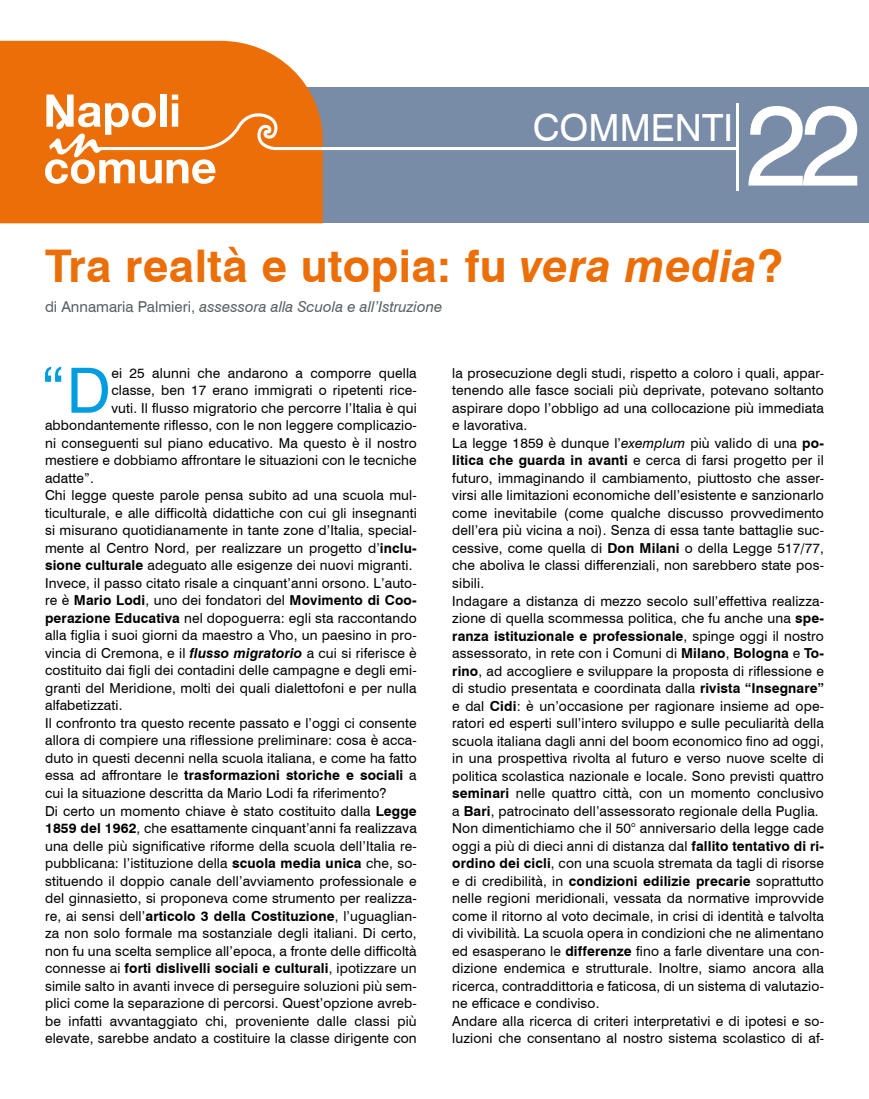
<style>
.page{position:relative;width:869px;height:1099px;background:#fff}
.page>*{position:absolute;margin:0;border:0;box-sizing:border-box;transform-origin:0 0}
.t1{font:113.75px "Swiss 721 BT";color:#fff}
.t2{font:62.38px "Swiss 721 BT";color:#009ee0}
.t3{font:700 45px "Swiss 721 BT";color:#eb6e08}
.t4{font:37.5px "Swiss 721 BT";color:#fff}
.t5{font:italic 15px "Swiss 721 BT";color:#576065}
.t6{font:13.75px/17.5px "Swiss 721 BT";letter-spacing:.01em;color:#000}
.t7{font:700 13.75px "Swiss 721 BT";letter-spacing:.01em;color:#000}
.s1{font-style:italic}
.s2{font-style:normal}
.s3{font-weight:700}
.s4{font-weight:400}
.s5{font-weight:700;font-style:italic}
</style>
<div class="page">
<div style="left:0;top:87px;width:868px;height:136px;background:#788ba7"></div>
<div style="left:0;top:41px;width:322px;height:182px;background:#eb6e08"></div>
<hr style="left:735px;top:104px;width:3px;height:87px;background:#fff">
<svg style="left:45px;top:94px;width:694px;height:90px"></svg>
<h3 class="t4" style="left:532px;top:105px;width:26px">commenti</h3>
<h1 class="t1" style="left:744px;top:76px;width:118px">22</h1>
<h3 class="t3" style="left:45px;top:239px;width:739px">Tra realtà e utopia: fu <span class="s1">vera media</span>?</h3>
<p class="t5" style="left:45px;top:298px;width:398px"><span class="s2">di Annamaria Palmieri,</span> assessora alla Scuola e all’Istruzione</p>
<h2 class="t2" style="left:40px;top:352px;width:72px">“D</h2>
<p class="t6" style="left:111px;top:364px;width:307px">ei 25 alunni che andarono a comporre quella</p>
<p class="t6" style="left:111px;top:381px;width:307px">classe, ben 17 erano immigrati o ripetenti rice-</p>
<p class="t6" style="left:111px;top:399px;width:306px">vuti. Il flusso migratorio che percorre l’Italia è qui</p>
<p class="t6" style="left:45px;top:416px;width:373px">abbondantemente riflesso, con le non leggere complicazio-</p>
<p class="t6" style="left:45px;top:434px;width:373px">ni conseguenti sul piano educativo. Ma questo è il nostro</p>
<p class="t6" style="left:45px;top:451px;width:373px">mestiere e dobbiamo affrontare le situazioni con le tecniche</p>
<p class="t6" style="left:45px;top:469px;width:50px">adatte”.</p>
<p class="t6" style="left:45px;top:486px;width:373px">Chi legge queste parole pensa subito ad una scuola mul-</p>
<p class="t6" style="left:45px;top:504px;width:373px">ticulturale, e alle difficoltà didattiche con cui gli insegnanti</p>
<p class="t6" style="left:45px;top:521px;width:373px">si misurano quotidianamente in tante zone d’Italia, special-</p>
<p class="t6" style="left:45px;top:539px;width:373px">mente al Centro Nord, per realizzare un progetto d’<span class="s3">inclu-</span></p>
<p class="t6" style="left:45px;top:556px;width:369px"><span class="s3">sione culturale</span> adeguato alle esigenze dei nuovi migranti.</p>
<p class="t6" style="left:45px;top:574px;width:373px">Invece, il passo citato risale a cinquant’anni orsono. L’auto-</p>
<p class="t7" style="left:45px;top:592px;width:373px"><span class="s4">re è</span> Mario Lodi<span class="s4">, uno dei fondatori del</span> Movimento di Coo-</p>
<p class="t6" style="left:45px;top:609px;width:373px"><span class="s3">perazione Educativa</span> nel dopoguerra: egli sta raccontando</p>
<p class="t6" style="left:45px;top:626px;width:373px">alla figlia i suoi giorni da maestro a Vho, un paesino in pro-</p>
<p class="t6" style="left:45px;top:644px;width:373px">vincia di Cremona, e il <span class="s5">flusso migratorio</span> a cui si riferisce è</p>
<p class="t6" style="left:45px;top:661px;width:373px">costituito dai figli dei contadini delle campagne e degli emi-</p>
<p class="t6" style="left:45px;top:679px;width:373px">granti del Meridione, molti dei quali dialettofoni e per nulla</p>
<p class="t6" style="left:45px;top:696px;width:79px">alfabetizzati.</p>
<p class="t6" style="left:45px;top:714px;width:373px">Il confronto tra questo recente passato e l’oggi ci consente</p>
<p class="t6" style="left:45px;top:731px;width:373px">allora di compiere una riflessione preliminare: cosa è acca-</p>
<p class="t6" style="left:45px;top:749px;width:373px">duto in questi decenni nella scuola italiana, e come ha fatto</p>
<p class="t7" style="left:45px;top:767px;width:373px"><span class="s4">essa ad affrontare le</span> trasformazioni storiche e sociali <span class="s4">a</span></p>
<p class="t6" style="left:45px;top:784px;width:343px">cui la situazione descritta da Mario Lodi fa riferimento?</p>
<p class="t6" style="left:45px;top:801px;width:373px">Di certo un momento chiave è stato costituito dalla <span class="s3">Legge</span></p>
<p class="t6" style="left:45px;top:819px;width:373px"><span class="s3">1859 del 1962</span>, che esattamente cinquant’anni fa realizzava</p>
<p class="t6" style="left:45px;top:836px;width:373px">una delle più significative riforme della scuola dell’Italia re-</p>
<p class="t6" style="left:45px;top:854px;width:373px">pubblicana: l’istituzione della <span class="s3">scuola media unica</span> che, so-</p>
<p class="t6" style="left:45px;top:871px;width:373px">stituendo il doppio canale dell’avviamento professionale e</p>
<p class="t6" style="left:45px;top:889px;width:373px">del ginnasietto, si proponeva come strumento per realizza-</p>
<p class="t6" style="left:45px;top:906px;width:373px">re, ai sensi dell’<span class="s3">articolo 3 della Costituzione</span>, l’uguaglian-</p>
<p class="t6" style="left:45px;top:924px;width:373px">za non solo formale ma sostanziale degli italiani. Di certo,</p>
<p class="t6" style="left:45px;top:941px;width:373px">non fu una scelta semplice all’epoca, a fronte delle difficoltà</p>
<p class="t7" style="left:45px;top:959px;width:373px"><span class="s4">connesse ai</span> forti dislivelli sociali e culturali<span class="s4">, ipotizzare un</span></p>
<p class="t6" style="left:45px;top:976px;width:373px">simile salto in avanti invece di perseguire soluzioni più sem-</p>
<p class="t6" style="left:45px;top:994px;width:373px">plici come la separazione di percorsi. Quest’opzione avreb-</p>
<p class="t6" style="left:45px;top:1011px;width:373px">be infatti avvantaggiato chi, proveniente dalle classi più</p>
<p class="t6" style="left:45px;top:1029px;width:373px">elevate, sarebbe andato a costituire la classe dirigente con</p>
<p class="t6" style="left:452px;top:364px;width:373px">la prosecuzione degli studi, rispetto a coloro i quali, appar&shy;tenendo alle fasce sociali più deprivate, potevano soltanto aspirare dopo l’obbligo ad una collocazione più immediata e lavorativa.<br>La legge 1859 è dunque l’<span class="s1">exemplum</span> più valido di una <span class="s3">po&shy;litica che guarda in avanti</span> e cerca di farsi progetto per il futuro, immaginando il cambiamento, piuttosto che asser&shy;virsi alle limitazioni economiche dell’esistente e sanzionarlo come inevitabile (come qualche discusso provvedimento dell’era più vicina a noi). Senza di essa tante battaglie suc&shy;cessive, come quella di <span class="s3">Don Milani</span> o della Legge 517/77, che aboliva le classi differenziali, non sarebbero state pos&shy;sibili.<br>Indagare a distanza di mezzo secolo sull’effettiva realizza&shy;zione di quella scommessa politica, che fu anche una <span class="s3">spe&shy;ranza istituzionale e professionale</span>, spinge oggi il nostro assessorato, in rete con i Comuni di <span class="s3">Milano</span>, <span class="s3">Bologna</span> e <span class="s3">To&shy;rino</span>, ad accogliere e sviluppare la proposta di riflessione e di studio presentata e coordinata dalla <span class="s3">rivista “I nsegnare” </span>e dal <span class="s3">Cidi</span>: è un’occasione per ragionare insieme ad ope&shy;ratori ed esperti sull’intero sviluppo e sulle peculiarità della scuola italiana dagli anni del boom economico fino ad oggi, in una prospettiva rivolta al futuro e verso nuove scelte di politica scolastica nazionale e locale. Sono previsti quattro <span class="s3">seminari</span> nelle quattro città, con un momento conclusivo a <span class="s3">Bari</span>, patrocinato dell’assessorato regionale della Puglia.<br>Non dimentichiamo che il 50° anniversario della legge cade oggi a più di dieci anni di distanza dal <span class="s3">fallito tentativo di ri&shy;ordino dei cicli</span>, con una scuola stremata da tagli di risorse e di credibilità, in <span class="s3">condizioni edilizie precarie</span> soprattutto nelle regioni meridionali, vessata da normative improvvide come il ritorno al voto decimale, in crisi di identità e talvolta di vivibilità. La scuola opera in condizioni che ne alimentano ed esasperano le <span class="s3">differenze</span> fino a farle diventare una con&shy;dizione endemica e strutturale. Inoltre, siamo ancora alla ricerca, contraddittoria e faticosa, di un sistema di valutazio&shy;ne efficace e condiviso.<br>Andare alla ricerca di criteri interpretativi e di ipotesi e so&shy;luzioni che consentano al nostro sistema scolastico di af-</p>
</div>
